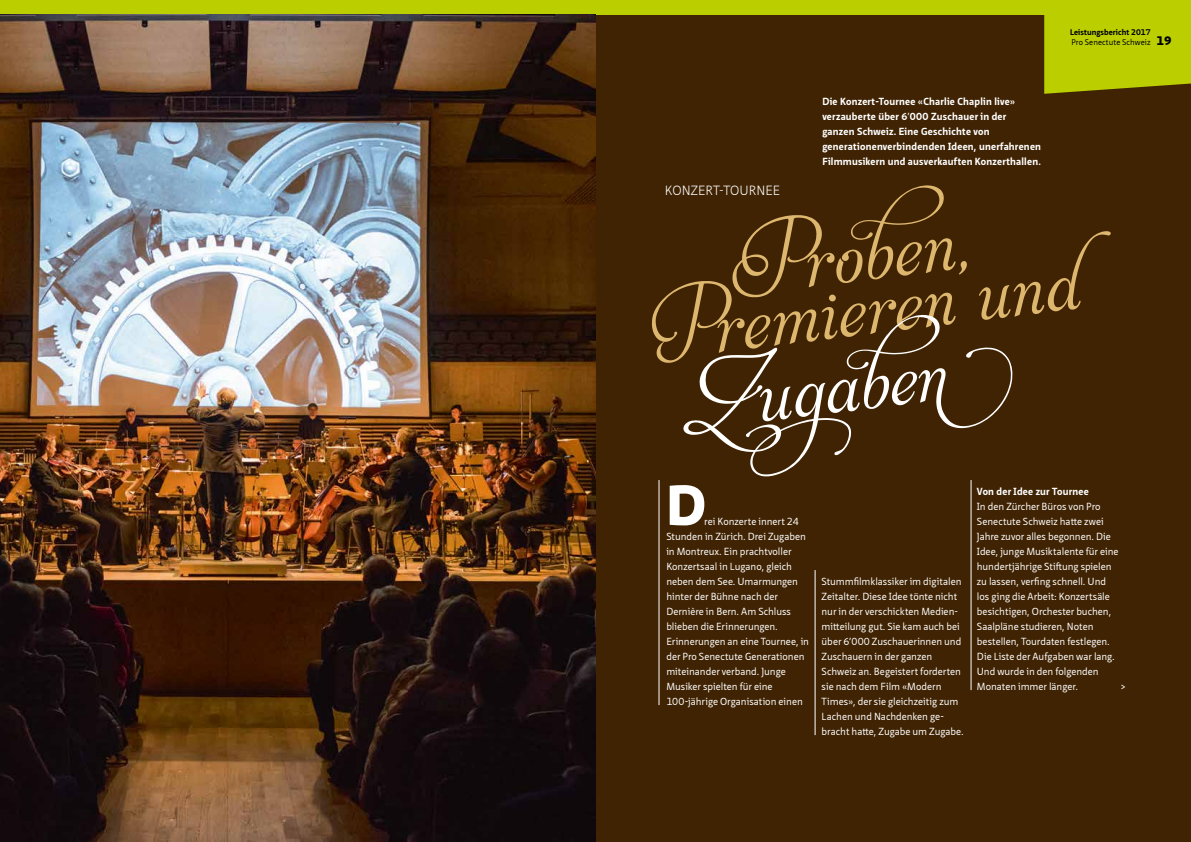
<style>
.page{position:relative;width:1191px;height:842px;background:#fff}
.page>*{position:absolute;margin:0;border:0;box-sizing:border-box;transform-origin:0 0}
.t1{font:62px/54px "UVF Aphrodite Pro";color:#deb76e}
.t2{font:62px "UVF Aphrodite Pro";color:#fff}
.t3{font:900 55px "Neue Sans Pro";color:#fff}
.t4{font:300 13px "Neue Sans Pro";color:#fff}
.t5{font:900 12px "Neue Sans Pro";color:#000}
.t6{font:10px/15px "Neue Sans Pro";letter-spacing:-.005em;color:#fff}
.t7{font:700 10px/15px "Neue Sans Pro";letter-spacing:.02em;color:#fff}
.t8{font:700 8px "Neue Sans Pro";letter-spacing:.01em;color:#000}
.t9{font:8px "Neue Sans Pro";letter-spacing:.01em;color:#000}
.s1{font-weight:400}
</style>
<div class="page">
<div style="left:595px;top:14px;width:596px;height:828px;background:#402303"></div>
<svg style="left:1044px;top:14px;width:147px;height:80px;background:#b2c300"></svg>
<div style="left:0;top:0;width:1191px;height:14px;background:#bbcf00"></div>
<hr style="left:659px;top:480px;width:1px;height:225px;background:#fff">
<hr style="left:815px;top:570px;width:1px;height:165px;background:#fff">
<hr style="left:971px;top:480px;width:1px;height:210px;background:#fff">
<img style="left:0;top:14px;width:595px;height:828px">
<p class="t7" style="left:822px;top:94px;width:220px">Die Konzert-Tournee «Charlie Chaplin live» verzauberte über 6<span class="s1">’</span>000 Zuschauer in der<br>ganzen Schweiz. Eine Geschichte von generationenverbindenden Ideen, unerfahrenen Filmmusikern und ausverkauften Konzerthallen.</p>
<p class="t8" style="left:1070px;top:27px;width:82px">Leistungsbericht 2017</p>
<p class="t9" style="left:1071px;top:37px;width:81px">Pro Senectute Schweiz</p>
<p class="t5" style="left:1156px;top:32px;width:17px">19</p>
<h1 class="t1" style="left:639px;top:259px;width:465px;text-indent:86px;rotate:-7deg">Proben,<br>Premierenund</h1>
<h3 class="t4" style="left:665px;top:182px;width:117px">KONZERT-TOURNEE</h3>
<h1 class="t2" style="left:675px;top:374px;width:338px;rotate:-7deg">Zugaben</h1>
<h2 class="t3" style="left:666px;top:469px;width:41px">D</h2>
<p class="t6" style="left:666px;top:514px;width:144px;text-indent:38px">rei Konzerte innert 24<br>Stunden in Zürich. Drei Zugaben in Montreux. Ein prachtvoller<br>Konzertsaal in Lugano, gleich neben dem See. Umarmungen hinter der Bühne nach der<br>Dernière in Bern. Am Schluss blieben die Erinnerungen.<br>Erinnerungen an eine Tournee, in der Pro Senectute Generationen miteinander verband. Junge<br>Musiker spielten für eine<br>100-jährige Organisation einen</p>
<p class="t6" style="left:821px;top:574px;width:144px">Stummfilmklassiker im digitalen<br>Zeitalter. Diese Idee tönte nicht nur in der verschickten Medien&shy;mitteilung gut. Sie kam auch bei über 6’000 Zuschauerinnen und<br>Zuschauern in der ganzen<br>Schweiz an. Begeistert forderten sie nach dem Film «Modern<br>Times», der sie gleichzeitig zum<br>Lachen und Nachdenken ge&shy;bracht hatte, Zugabe um Zugabe.</p>
<p class="t7" style="left:977px;top:484px;width:113px">Von der Idee zur Tournee</p>
<p class="t6" style="left:977px;top:499px;width:143px">In den Zürcher Büros von Pro<br>Senectute Schweiz hatte zwei<br>Jahre zuvor alles begonnen. Die<br>Idee, junge Musiktalente für eine hundertjährige Stiftung spielen zu lassen, verfing schnell. Und los ging die Arbeit: Konzertsäle besichtigen, Orchester buchen,<br>Saalpläne studieren, Noten bestellen, Tourdaten festlegen.<br>Die Liste der Aufgaben war lang.<br>Und wurde in den folgenden<br>Monaten immer länger.</p>
<p class="t6" style="left:1120px;top:679px;width:7px">&gt;</p>
</div>
